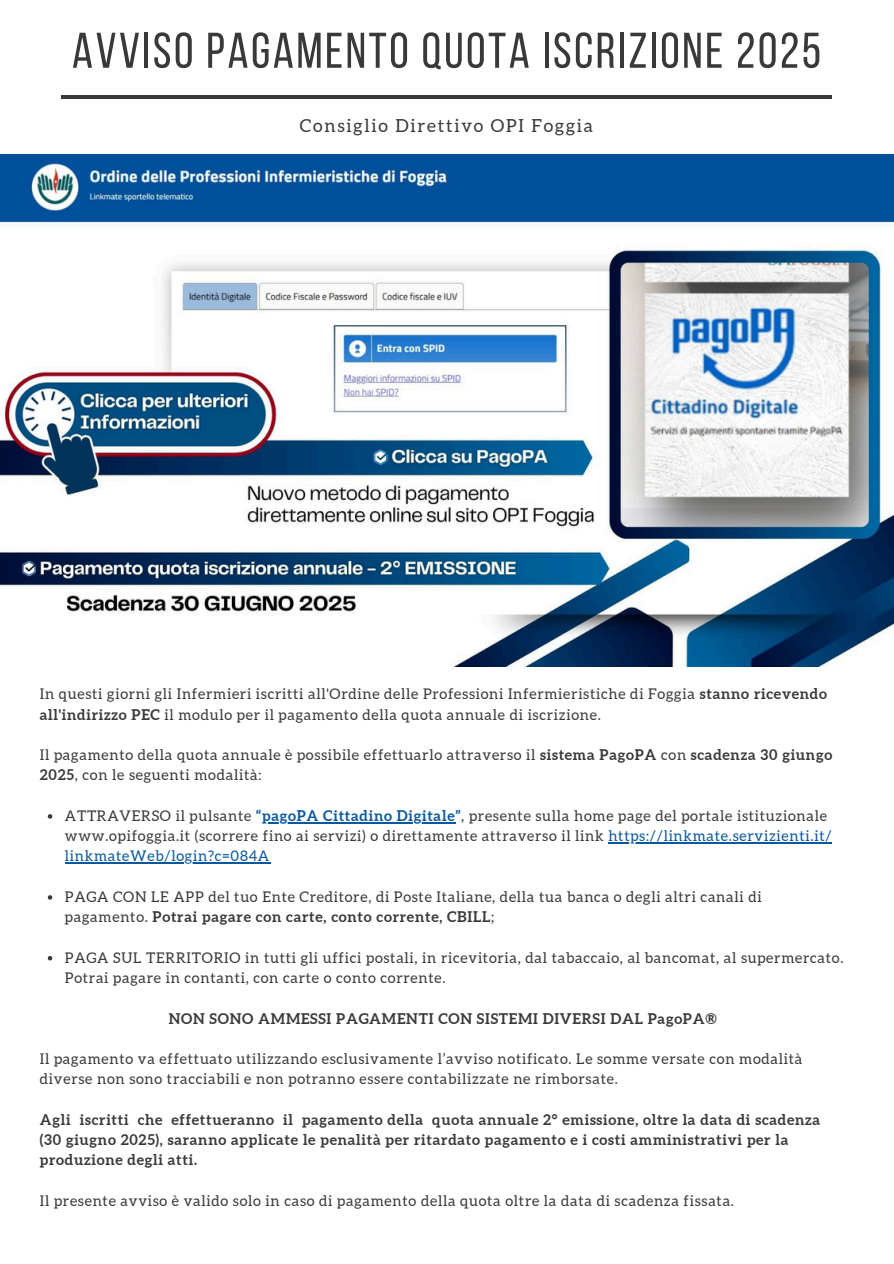
<style>
.page{position:relative;width:894px;height:1264px;background:#fff}
.page>*{position:absolute;margin:0;border:0;box-sizing:border-box;transform-origin:0 0}
.t1{font:50.1px "Bebas Neue";letter-spacing:.05em;color:#393939}
.t2{font:18px "Aleo";letter-spacing:.1em;color:#393939}
.t3{font:14.7px/20.2px "Aleo";letter-spacing:.05em;color:#393939}
.t4{font:700 14.7px/20.2px "Aleo";letter-spacing:.05em;color:#393939}
.t5{font:14.7px "Aleo";letter-spacing:.05em;color:#09579f}
.s1{font-weight:700}
.s2{font-weight:700;color:#09579f}
.s3{color:#09579f}
</style>
<div class="page">
<img style="left:0;top:154px;width:893px;height:512px">
<hr style="left:61px;top:95px;width:770px;height:4px;background:#393939">
<svg style="left:48px;top:814px;width:4px;height:4px"></svg>
<hr style="left:262px;top:822px;width:193px;height:1px;background:#09579f">
<hr style="left:608px;top:842px;width:224px;height:1px;background:#09579f">
<hr style="left:65px;top:862px;width:205px;height:1px;background:#09579f">
<svg style="left:48px;top:895px;width:4px;height:4px"></svg>
<svg style="left:48px;top:956px;width:4px;height:4px"></svg>
<h1 class="t1" style="left:72px;top:30px;width:750px">AVVISO PAGAMENTO QUOTA ISCRIZIONE 2025</h1>
<p class="t2" style="left:300px;top:115px;width:295px">Consiglio Direttivo OPI Foggia</p>
<h2 class="t3" style="left:40px;top:684px;width:788px">In questi giorni gli Infermieri iscritti all'Ordine delle Professioni Infermieristiche di Foggia <span class="s1">stanno ricevendo all'indirizzo PEC</span> il modulo per il pagamento della quota annuale di iscrizione.</h2>
<p class="t3" style="left:40px;top:744px;width:793px">Il pagamento della quota annuale è possibile effettuarlo attraverso il <span class="s1">sistema PagoPA</span> con <span class="s1">scadenza 30 giungo<br>2025</span>, con le seguenti modalità:</p>
<p class="t3" style="left:65px;top:805px;width:763px">ATTRAVERSO il pulsante <span class="s2">“pagoPA Cittadino Digitale”</span>, presente sulla home page del portale istituzionale</p>
<p class="t3" style="left:65px;top:825px;width:768px">www.opifoggia.it (scorrere fino ai servizi) o direttamente attraverso il link <span class="s3">https://linkmate.servizienti.it/</span></p>
<p class="t5" style="left:65px;top:848px;width:206px">linkmateWeb/login?c=084A</p>
<p class="t3" style="left:65px;top:886px;width:698px">PAGA CON LE APP del tuo Ente Creditore, di Poste Italiane, della tua banca o degli altri canali di pagamento. <span class="s1">Potrai pagare con carte, conto corrente, CBILL</span>;</p>
<p class="t3" style="left:65px;top:947px;width:779px">PAGA SUL TERRITORIO in tutti gli uffici postali, in ricevitoria, dal tabaccaio, al bancomat, al supermercato.<br>Potrai pagare in contanti, con carte o conto corrente.</p>
<p class="t4" style="left:169px;top:1007px;width:549px">NON SONO AMMESSI PAGAMENTI CON SISTEMI DIVERSI DAL PagoPA®</p>
<p class="t3" style="left:40px;top:1048px;width:763px">Il pagamento va effettuato utilizzando esclusivamente l’avviso notificato. Le somme versate con modalità</p>
<p class="t3" style="left:40px;top:1068px;width:579px">diverse non sono tracciabili e non potranno essere contabilizzate ne rimborsate.</p>
<p class="t4" style="left:40px;top:1109px;width:32px">Agli</p>
<h3 class="t4" style="left:40px;top:1109px;width:781px;text-indent:40px">iscritti che effettueranno il pagamento della quota annuale 2° emissione, oltre la data di scadenza (30 giugno 2025), saranno applicate le penalità per ritardato pagamento e i costi amministrativi per la produzione degli atti.</h3>
<h3 class="t3" style="left:40px;top:1190px;width:695px">Il presente avviso è valido solo in caso di pagamento della quota oltre la data di scadenza fissata.</h3>
</div>
